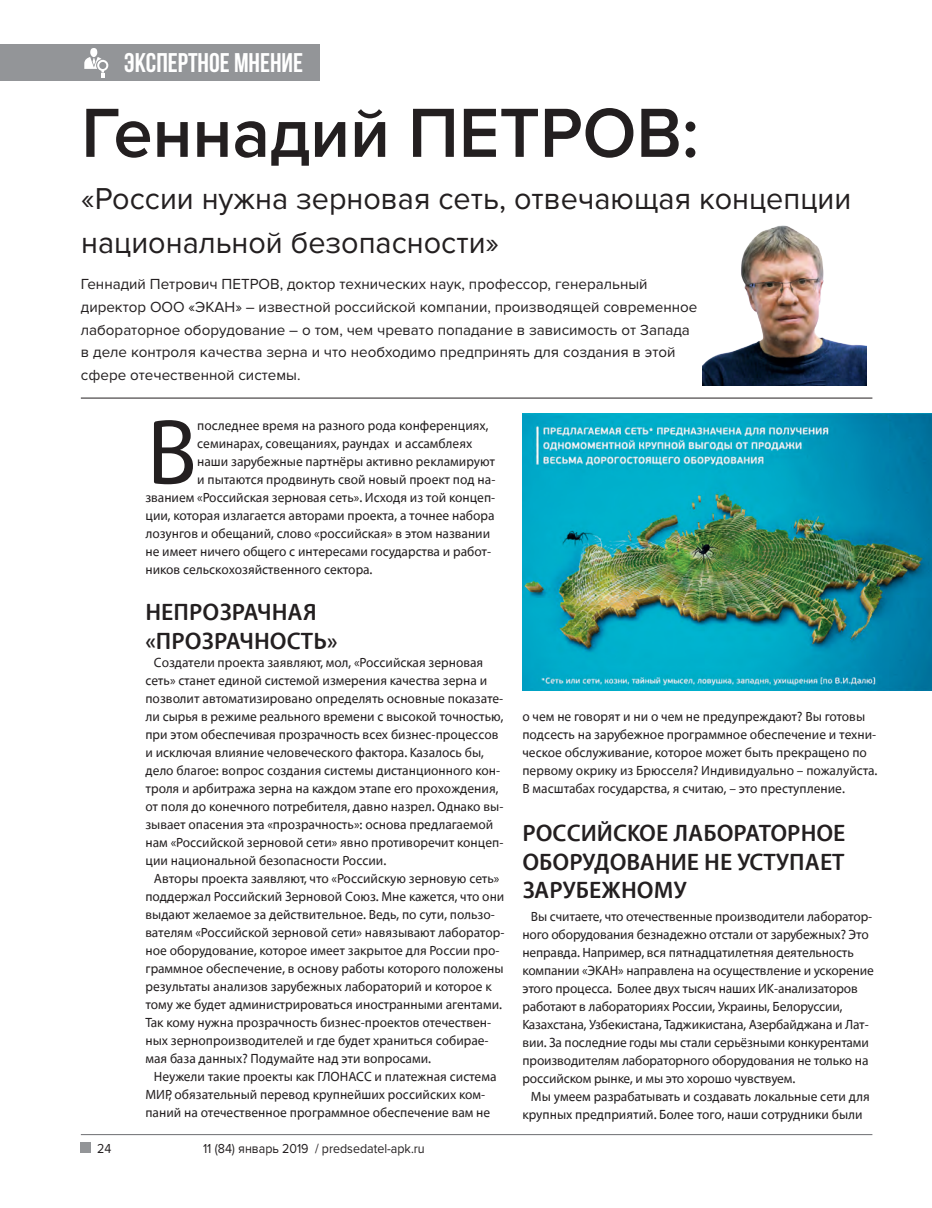
<style>
.page{position:relative;width:932px;height:1208px;background:#fff}
.page>*{position:absolute;margin:0;border:0;box-sizing:border-box;transform-origin:0 0}
.ОСНОВНОЙ{font:93.6px "Rosbank Sans TT Regular";color:#231f20}
.ЗАГОЛОВОК{font:600 72px "Proxima Nova";color:#231f20}
.ЗАГОЛОВОК-2{font:31.35px/43.5px "Proxima Nova";color:#231f20}
.ЗАГОЛОВОК-3{font:700 27px "Bebas Neue";color:#fff}
.подзаголовок_красный{font:24px/28.5px "Rosbank Sans TT Semibold";color:#231f20}
.ЗАГОЛОВОК_small{font:15.15px/22.8px "Proxima Nova";color:#231f20}
.ОСНОВНОЙ-2{font:13.5px/18px "Rosbank Sans TT Regular";color:#231f20}
.ОСНОВНОЙ-3{font:13.5px "Proxima Nova";color:#231f20;scale:.92 1}
</style>
<div class="page">
<hr style="left:81px;top:1134px;width:791px;height:1px;background:#6c6d70">
<div style="left:81px;top:1142px;width:10px;height:10px;background:#939598"></div>
<div style="left:0;top:45px;width:319px;height:36px;background:#939598"></div>
<div style="left:90px;top:48px;width:7px;height:9px;background:#fff;border-radius:50%"></div>
<svg style="left:84px;top:57px;width:24px;height:21px"></svg>
<hr style="left:81px;top:398px;width:791px;height:1px;background:#231f20">
<img style="left:702px;top:225px;width:164px;height:161px">
<img style="left:522px;top:413px;width:409px;height:277px">
<p class="ЗАГОЛОВОК-3" style="left:124px;top:48px;width:180px">экспертное мнение</p>
<p class="ЗАГОЛОВОК" style="left:81px;top:91px;width:619px">Геннадий ПЕТРОВ:</p>
<p class="ЗАГОЛОВОК-2" style="left:81px;top:177px;width:771px">«России нужна зерновая сеть, отвечающая концепции национальной безопасности»</p>
<p class="ЗАГОЛОВОК_small" style="left:81px;top:273px;width:618px">Геннадий Петрович ПЕТРОВ, доктор технических наук, профессор, генеральный директор ООО «ЭКАН» – известной российской компании, производящей современное лабораторное оборудование – о том, чем чревато попадание в зависимость от Запада в деле контроля качества зерна и что необходимо предпринять для создания в этой сфере отечественной системы.</p>
<p class="ОСНОВНОЙ" style="left:146px;top:405px;width:52px">В</p>
<p class="ОСНОВНОЙ-2" style="left:197px;top:417px;width:293px">последнее время на разного рода конференциях,</p>
<p class="ОСНОВНОЙ-2" style="left:197px;top:435px;width:276px">семинарах, совещаниях, раундах и ассамблеях</p>
<p class="ОСНОВНОЙ-2" style="left:197px;top:453px;width:299px">наши зарубежные партнёры активно рекламируют</p>
<p class="ОСНОВНОЙ-2" style="left:197px;top:471px;width:299px">и пытаются продвинуть свой новый проект под на-</p>
<p class="ОСНОВНОЙ-2" style="left:145px;top:489px;width:351px">званием «Российская зерновая сеть». Исходя из той концеп-</p>
<p class="ОСНОВНОЙ-2" style="left:145px;top:507px;width:350px">ции, которая излагается авторами проекта, а точнее набора</p>
<p class="ОСНОВНОЙ-2" style="left:145px;top:525px;width:346px">лозунгов и обещаний, слово «российская» в этом названии</p>
<p class="ОСНОВНОЙ-2" style="left:145px;top:543px;width:347px">не имеет ничего общего с интересами государства и работ-</p>
<p class="ОСНОВНОЙ-2" style="left:145px;top:561px;width:228px">ников сельскохозяйственного сектора.</p>
<p class="подзаголовок_красный" style="left:145px;top:599px;width:193px">НЕПРОЗРАЧНАЯ «ПРОЗРАЧНОСТЬ»</p>
<p class="ОСНОВНОЙ-2" style="left:145px;top:654px;width:359px;text-indent:9px">Создатели проекта заявляют, мол, «Российская зерновая сеть» станет единой системой измерения качества зерна и позволит автоматизировано определять основные показате&shy;ли сырья в режиме реального времени с высокой точностью, при этом обеспечивая прозрачность всех бизнес-процессов и исключая влияние человеческого фактора. Казалось бы, дело благое: вопрос создания системы дистанционного кон&shy;троля и арбитража зерна на каждом этапе его прохождения, от поля до конечного потребителя, давно назрел. Однако вы&shy;зывает опасения эта «прозрачность»: основа предлагаемой нам «Российской зерновой сети» явно противоречит концеп&shy;ции национальной безопасности России.</p>
<p class="ОСНОВНОЙ-2" style="left:145px;top:870px;width:360px;text-indent:9px">Авторы проекта заявляют, что «Российскую зерновую сеть» поддержал Российский Зерновой Союз. Мне кажется, что они выдают желаемое за действительное. Ведь, по сути, пользо&shy;вателям «Российской зерновой сети» навязывают лаборатор&shy;ное оборудование, которое имеет закрытое для России про&shy;граммное обеспечение, в основу работы которого положены результаты анализов зарубежных лабораторий и которое к тому же будет администрироваться иностранными агентами.<br>Так кому нужна прозрачность бизнес-проектов отечествен&shy;ных зернопроизводителей и где будет храниться собирае&shy;мая база данных? Подумайте над эти вопросами.</p>
<p class="ОСНОВНОЙ-2" style="left:145px;top:1067px;width:352px;text-indent:9px">Неужели такие проекты как ГЛОНАСС и платежная система<br>МИР, обязательный перевод крупнейших российских ком&shy;паний на отечественное программное обеспечение вам не</p>
<p class="ОСНОВНОЙ-3" style="left:97px;top:1141px;width:17px">24</p>
<p class="ОСНОВНОЙ-3" style="left:203px;top:1141px;width:242px">11 (84) январь 2019 / predsedatel-apk.ru</p>
<p class="ОСНОВНОЙ-2" style="left:522px;top:708px;width:356px">о чем не говорят и ни о чем не предупреждают? Вы готовы подсесть на зарубежное программное обеспечение и техни&shy;ческое обслуживание, которое может быть прекращено по первому окрику из Брюсселя? Индивидуально – пожалуйста.<br>В масштабах государства, я считаю, – это преступление.</p>
<p class="подзаголовок_красный" style="left:522px;top:820px;width:324px;text-align:justify">РОССИЙСКОЕ ЛАБОРАТОРНОЕ ОБОРУДОВАНИЕ НЕ УСТУПАЕТ ЗАРУБЕЖНОМУ</p>
<p class="ОСНОВНОЙ-2" style="left:522px;top:907px;width:353px;text-indent:8px">Вы считаете, что отечественные производители лаборатор&shy;ного оборудования безнадежно отстали от зарубежных? Это неправда. Например, вся пятнадцатилетняя деятельность компании «ЭКАН» направлена на осуществление и ускорение этого процесса. Более двух тысяч наших ИК-анализаторов работают в лабораториях России, Украины, Белоруссии, Казахстана, Узбекистана, Таджикистана, Азербайджана и Лат&shy;вии. За последние годы мы стали серьёзными конкурентами производителям лабораторного оборудования не только на российском рынке, и мы это хорошо чувствуем.</p>
<p class="ОСНОВНОЙ-2" style="left:522px;top:1087px;width:348px;text-indent:9px">Мы умеем разрабатывать и создавать локальные сети для крупных предприятий. Более того, наши сотрудники были</p>
</div>
